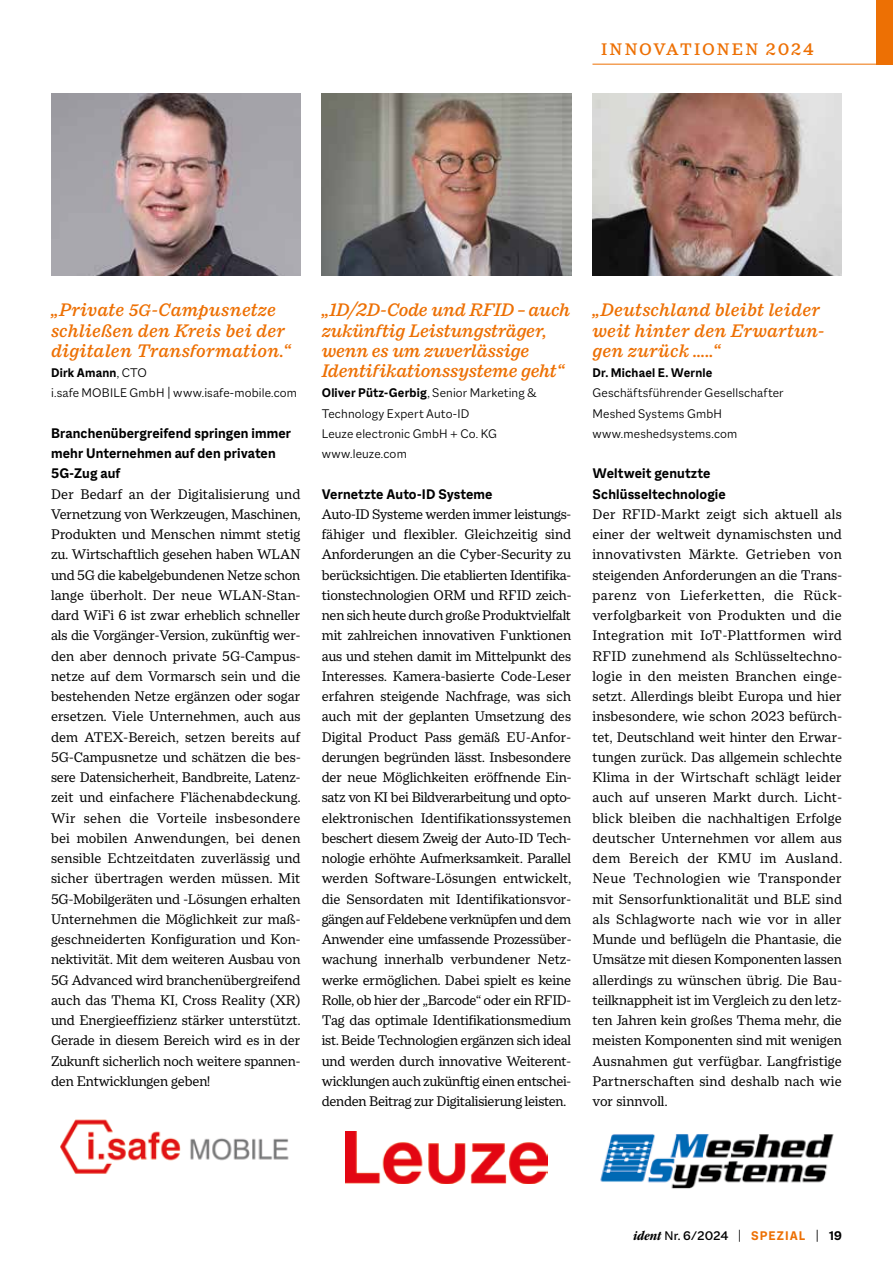
<style>
.page{position:relative;width:893px;height:1263px;background:#fff}
.page>*{position:absolute;margin:0;border:0;box-sizing:border-box;transform-origin:0 0}
.t1{font:italic 500 19.5px/20.2px "Macklin Text";letter-spacing:-.005em;color:#ed7004}
.t2{font:500 18px "Macklin Text";letter-spacing:.11em;color:#ed7004}
.t3{font:15px/20.2px "Macklin Text";letter-spacing:-.01em;color:#000;text-align:justify}
.t4{font:700 15px/20.2px "Macklin Sans";letter-spacing:.01em;color:#000}
.t5{font:300 13.5px/20.2px "Macklin Sans";letter-spacing:.01em;color:#000}
.t6{font:500 13.5px "Macklin Sans";color:#000}
.t7{font:700 13.5px "Macklin Sans";letter-spacing:.015em;color:#000}
.s1{font-size:18px}
.s2{font-weight:700}
.s3{font-family:"ITC Garamond Std";font-weight:700;font-style:italic;font-stretch:condensed}
.s4{font-weight:400}
.s5{font-weight:300}
.s6{font-weight:700;color:#ed7004}
</style>
<div class="page">
<img style="left:322px;top:94px;width:249px;height:182px">
<img style="left:592px;top:94px;width:250px;height:182px">
<img style="left:345px;top:1131px;width:203px;height:52px">
<img style="left:600px;top:1134px;width:234px;height:55px">
<img style="left:51px;top:94px;width:249px;height:182px">
<img style="left:61px;top:1119px;width:228px;height:55px">
<hr style="left:592px;top:64px;width:301px;height:1px;background:#ed7004">
<div style="left:876px;top:0;width:17px;height:65px;background:#ed7004"></div>
<p class="t2" style="left:601px;top:39px;width:131px">INNOVATIONEN</p>
<p class="t2" style="left:766px;top:39px;width:50px">2024</p>
<h1 class="t1" style="left:51px;top:300px;width:241px">„Private <span class="s1">5G</span>-Campusnetze schließen den Kreis bei der digitalen Transformation.“</h1>
<p class="t5" style="left:51px;top:362px;width:248px"><span class="s2">Dirk Amann</span>, CTO<br>i.safe MOBILE GmbH | www.isafe-mobile.com</p>
<p class="t4" style="left:51px;top:423px;width:242px">Branchenübergreifend springen immer mehr Unternehmen auf den privaten<br>5G-Zug auf</p>
<p class="t3" style="left:51px;top:483px;width:251px">Der Bedarf an der Digitalisierung und Vernetzung von Werkzeugen, Maschinen, Produkten und Menschen nimmt stetig zu. Wirtschaftlich gesehen haben WLAN und 5G die kabelgebundenen Netze schon lange überholt. Der neue WLAN-Stan&shy;dard WiFi 6 ist zwar erheblich schneller als die Vorgänger-Version, zukünftig wer&shy;den aber dennoch private 5G-Campus&shy;netze auf dem Vormarsch sein und die bestehenden Netze ergänzen oder sogar ersetzen. Viele Unternehmen, auch aus dem ATEX-Bereich, setzen bereits auf 5G-Campusnetze und schätzen die bes&shy;sere Datensicherheit, Bandbreite, Latenz&shy;zeit und einfachere Flächenabdeckung.<br>Wir sehen die Vorteile insbesondere bei mobilen Anwendungen, bei denen sensible Echtzeitdaten zuverlässig und sicher übertragen werden müssen. Mit 5G-Mobilgeräten und -Lösungen erhalten Unternehmen die Möglichkeit zur maß&shy;geschneiderten Konfiguration und Kon&shy;nektivität. Mit dem weiteren Ausbau von 5G Advanced wird branchenübergreifend auch das Thema KI, Cross Reality (XR) und Energieeffizienz stärker unterstützt.<br>Gerade in diesem Bereich wird es in der Zukunft sicherlich noch weitere spannen&shy;den Entwicklungen geben!</p>
<h1 class="t1" style="left:322px;top:300px;width:250px">„1D/2D-Code und RFID – auch zukünftig Leistungsträger, wenn es um zuverlässige<br>Identifikationssysteme geht“</h1>
<p class="t5" style="left:322px;top:383px;width:216px"><span class="s2">Oliver Pütz-Gerbig</span>, Senior Marketing &amp;<br>Technology Expert Auto-ID<br>Leuze electronic GmbH + Co. KG www.leuze.com</p>
<p class="t4" style="left:322px;top:484px;width:172px">Vernetzte Auto-ID Systeme</p>
<p class="t3" style="left:322px;top:504px;width:251px">Auto-ID Systeme werden immer leistungs&shy;fähiger und flexibler. Gleichzeitig sind Anforderungen an die Cyber-Security zu berücksichtigen. Die etablierten Identifika&shy;tionstechnologien ORM und RFID zeich&shy;nen sich heute durch große Produktvielfalt mit zahlreichen innovativen Funktionen aus und stehen damit im Mittelpunkt des Interesses. Kamera-basierte Code-Leser erfahren steigende Nachfrage, was sich auch mit der geplanten Umsetzung des Digital Product Pass gemäß EU-Anfor&shy;derungen begründen lässt. Insbesondere der neue Möglichkeiten eröffnende Ein&shy;satz von KI bei Bildverarbeitung und opto&shy;elektronischen Identifikationssystemen beschert diesem Zweig der Auto-ID Tech&shy;nologie erhöhte Aufmerksamkeit. Parallel werden Software-Lösungen entwickelt, die Sensordaten mit Identifikationsvor&shy;gängen auf Feldebene verknüpfen und dem Anwender eine umfassende Prozessüber&shy;wachung innerhalb verbundener Netz&shy;werke ermöglichen. Dabei spielt es keine Rolle, ob hier der „Barcode“ oder ein RFID-Tag das optimale Identifikationsmedium ist. Beide Technologien ergänzen sich ideal und werden durch innovative Weiterent&shy;wicklungen auch zukünftig einen entschei&shy;denden Beitrag zur Digitalisierung leisten.</p>
<h1 class="t1" style="left:592px;top:300px;width:233px">„Deutschland bleibt leider weit hinter den Erwartun&shy;gen zurück …..“</h1>
<p class="t7" style="left:592px;top:365px;width:121px">Dr. Michael E. Wernle</p>
<p class="t5" style="left:592px;top:383px;width:193px">Geschäftsführender Gesellschafter<br>Meshed Systems GmbH www.meshedsystems.com</p>
<p class="t4" style="left:592px;top:463px;width:135px">Weltweit genutzte<br>Schlüsseltechnologie</p>
<p class="t3" style="left:592px;top:504px;width:251px">Der RFID-Markt zeigt sich aktuell als einer der weltweit dynamischsten und innovativsten Märkte. Getrieben von steigenden Anforderungen an die Trans&shy;parenz von Lieferketten, die Rück&shy;verfolgbarkeit von Produkten und die Integration mit IoT-Plattformen wird RFID zunehmend als Schlüsseltechno&shy;logie in den meisten Branchen einge&shy;setzt. Allerdings bleibt Europa und hier insbesondere, wie schon 2023 befürch&shy;tet, Deutschland weit hinter den Erwar&shy;tungen zurück. Das allgemein schlechte Klima in der Wirtschaft schlägt leider auch auf unseren Markt durch. Licht&shy;blick bleiben die nachhaltigen Erfolge deutscher Unternehmen vor allem aus dem Bereich der KMU im Ausland.<br>Neue Technologien wie Transponder mit Sensorfunktionalität und BLE sind als Schlagworte nach wie vor in aller Munde und beflügeln die Phantasie, die Umsätze mit diesen Komponenten lassen allerdings zu wünschen übrig. Die Bau&shy;teilknappheit ist im Vergleich zu den letz&shy;ten Jahren kein großes Thema mehr, die meisten Komponenten sind mit wenigen Ausnahmen gut verfügbar. Langfristige Partnerschaften sind deshalb nach wie vor sinnvoll.</p>
<p class="t6" style="left:634px;top:1228px;width:210px"><span class="s3">ident</span> <span class="s4">N</span>r. 6∕2024 <span class="s5">|</span> <span class="s6">SPEZIAL</span> <span class="s5">|</span> <span class="s2">19</span></p>
</div>
